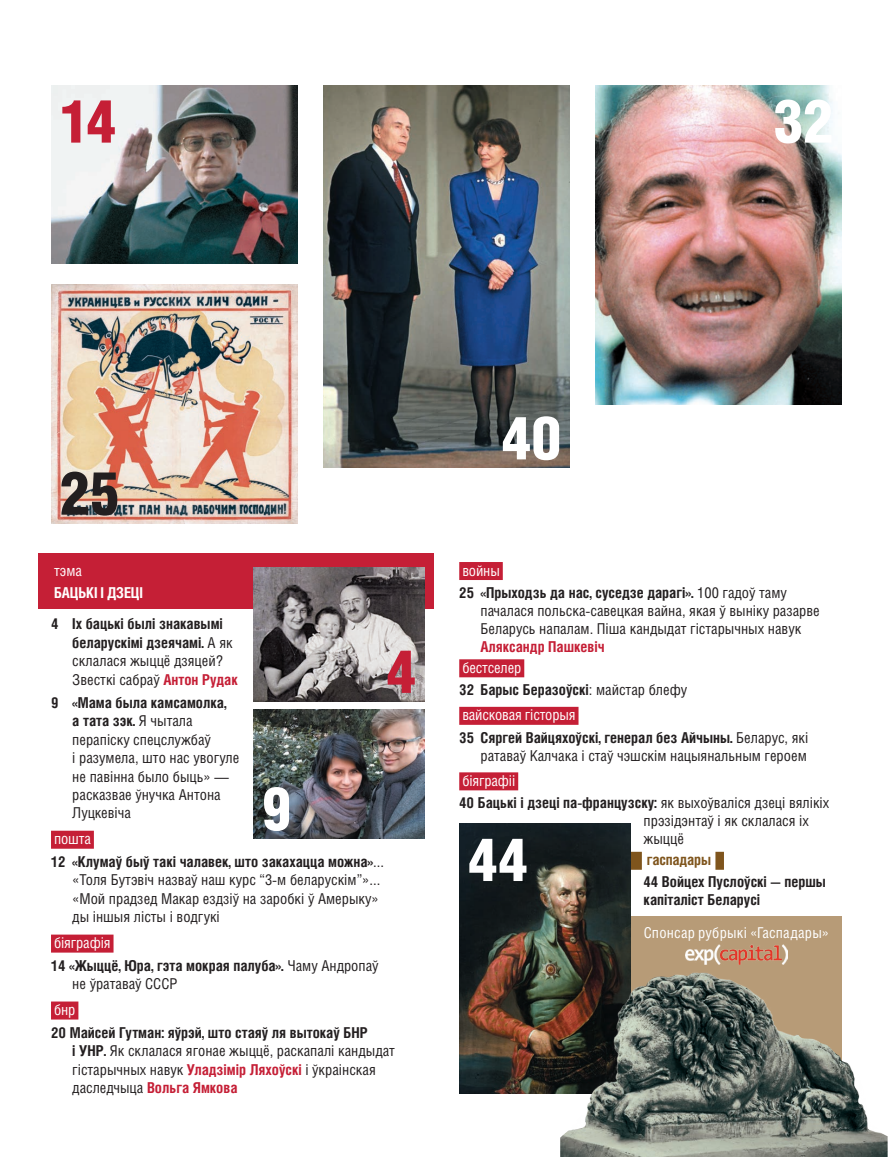
<style>
.page{position:relative;width:893px;height:1157px;background:#fff}
.page>*{position:absolute;margin:0;border:0;box-sizing:border-box;transform-origin:0 0}
.zagal-2{font:60px "Helios Cond Black C";color:#fff}
.zagal-2-2{font:60px "Helios Cond Black C";color:#c51f36}
.zagal-2-3{font:60px "Helios Cond Black C";color:#231f20}
.t1{font:15px/18.5px "Helios Cond C";color:#231f20}
.t2{font:700 15px/18.5px "Helios Cond C";color:#231f20}
.bodytimes{font:15px "Helios Cond C";letter-spacing:-.01em;color:#fff}
.zagal-2-4{font:15px "Helios Cond C";letter-spacing:.015em;color:#fff}
.bodytimes-2{font:700 15px "Helios Cond C";letter-spacing:-.01em;color:#fff}
.bodytimes-3{font:700 15px "Helios Cond C";letter-spacing:-.01em;color:#7f551d}
.s1{font-weight:400}
.s2{color:#c51f36}
.s3{font-weight:700}
.s4{font-weight:700;color:#c51f36}
</style>
<div class="page">
<div style="left:459px;top:562px;width:44px;height:18px;background:#c51f36"></div>
<div style="left:459px;top:659px;width:65px;height:18px;background:#c51f36"></div>
<div style="left:459px;top:707px;width:119px;height:18px;background:#c51f36"></div>
<div style="left:459px;top:772px;width:59px;height:18px;background:#c51f36"></div>
<div style="left:510px;top:851px;width:132px;height:18px;background:#7f551d;border:2px solid #7f551d"></div>
<img style="left:51px;top:85px;width:247px;height:179px">
<img style="left:51px;top:285px;width:247px;height:238px">
<img style="left:595px;top:85px;width:247px;height:319px">
<img style="left:323px;top:85px;width:247px;height:383px">
<div style="left:38px;top:554px;width:396px;height:55px;background:#c51f36"></div>
<div style="left:51px;top:830px;width:43px;height:18px;background:#c51f36"></div>
<div style="left:51px;top:934px;width:63px;height:18px;background:#c51f36"></div>
<div style="left:51px;top:1001px;width:27px;height:18px;background:#c51f36"></div>
<img style="left:253px;top:710px;width:172px;height:128px">
<img style="left:253px;top:567px;width:172px;height:134px">
<div style="left:715px;top:851px;width:9px;height:18px;background:#7f551d;border:2px solid #7f551d"></div>
<div style="left:606px;top:916px;width:236px;height:165px;background:#b79b77"></div>
<img style="left:459px;top:823px;width:172px;height:270px">
<img style="left:560px;top:970px;width:328px;height:187px">
<img style="left:685px;top:944px;width:102px;height:20px">
<p class="zagal-2-2" style="left:60px;top:87px;width:58px">14</p>
<p class="zagal-2" style="left:773px;top:87px;width:61px">32</p>
<p class="zagal-2-3" style="left:60px;top:459px;width:62px">25</p>
<p class="bodytimes" style="left:54px;top:561px;width:29px">тэма</p>
<p class="bodytimes-2" style="left:54px;top:584px;width:90px">БАЦЬКІ І ДЗЕЦІ</p>
<p class="t2" style="left:72px;top:614px;width:167px;text-indent:-21px">4 Іх бацькі былі знакавымі беларускімі дзеячамі. <span class="s1">А як склалася жыццё дзяцей?<br>Звесткі сабраў</span> <span class="s2">Антон Рудак</span></p>
<p class="t1" style="left:72px;top:693px;width:169px;text-indent:-21px"><span class="s3">9 «Мама была камсамолка,<br>а тата зэк.</span> Я чытала перапіску спецслужбаў<br>і разумела, што нас увогуле не павінна было быць» — расказвае ўнучка Антона<br>Луцкевіча</p>
<p class="bodytimes" style="left:54px;top:830px;width:38px">пошта</p>
<p class="t1" style="left:72px;top:852px;width:313px;text-indent:-21px"><span class="s3">12 «Клумаў быў такі чалавек, што закахацца можна»</span>... «Толя Бутэвіч назваў наш курс “3-м беларускім”»... «Мой прадзед Макар ездзіў на заробкі ў Амерыку» ды іншыя лісты і водгукі</p>
<p class="bodytimes" style="left:54px;top:933px;width:58px">біяграфія</p>
<p class="t2" style="left:72px;top:955px;width:308px;text-indent:-21px">14 «Жыццё, Юра, гэта мокрая палуба». <span class="s1">Чаму Андропаў не ўратаваў СССР</span></p>
<p class="bodytimes" style="left:54px;top:1000px;width:23px">бнр</p>
<p class="t1" style="left:72px;top:1023px;width:324px;text-indent:-21px"><span class="s3">20 Майсей Гутман: яўрэй, што стаяў ля вытокаў БНР<br>і УНР.</span> Як склалася ягонае жыццё, раскапалі кандыдат гістарычных навук <span class="s4">Уладзімір Ляхоўскі</span> і ўкраінская даследчыца <span class="s4">Вольга Ямкова</span></p>
<p class="zagal-2-2" style="left:386px;top:637px;width:32px">4</p>
<p class="zagal-2" style="left:262px;top:774px;width:32px">9</p>
<p class="zagal-2" style="left:501px;top:404px;width:62px">40</p>
<p class="bodytimes" style="left:462px;top:561px;width:39px">войны</p>
<p class="t1" style="left:480px;top:583px;width:341px;line-height:18px;text-indent:-21px"><span class="s3">25 «Прыходзь да нас, суседзе дарагі».</span> 100 гадоў таму пачалася польска-савецкая вайна, якая ў выніку разарве Беларусь напалам. Піша кандыдат гістарычных навук <span class="s4">Аляксандр Пашкевіч</span></p>
<p class="bodytimes" style="left:462px;top:658px;width:60px">бестселер</p>
<p class="t2" style="left:459px;top:680px;width:230px">32 Барыс Беразоўскі<span class="s1">: майстар блефу</span></p>
<p class="bodytimes" style="left:462px;top:706px;width:115px">вайсковая гісторыя</p>
<p class="t1" style="left:459px;top:728px;width:351px;line-height:18px;text-align:right"><span class="s3">35 Сяргей Вайцяхоўскі, генерал без Айчыны.</span> Беларус, які ратаваў Калчака і стаў чэшскім нацыянальным героем</p>
<p class="bodytimes" style="left:462px;top:771px;width:54px">біяграфіі</p>
<p class="t1" style="left:644px;top:793px;width:187px;line-height:18px;text-indent:-184px"><span class="s3">40 Бацькі і дзеці па-французску:</span> як выхоўваліся дзеці вялікіх прэзідэнтаў і як склалася іх жыццё</p>
<p class="bodytimes-3" style="left:647px;top:850px;width:66px">гаспадары</p>
<p class="t2" style="left:644px;top:872px;width:184px;line-height:18px">44 Войцех Пуслоўскі — першы капіталіст Беларусі</p>
<p class="zagal-2" style="left:468px;top:825px;width:62px">44</p>
<p class="zagal-2-4" style="left:644px;top:923px;width:187px">Спонсар рубрыкі «Гаспадары»</p>
</div>
